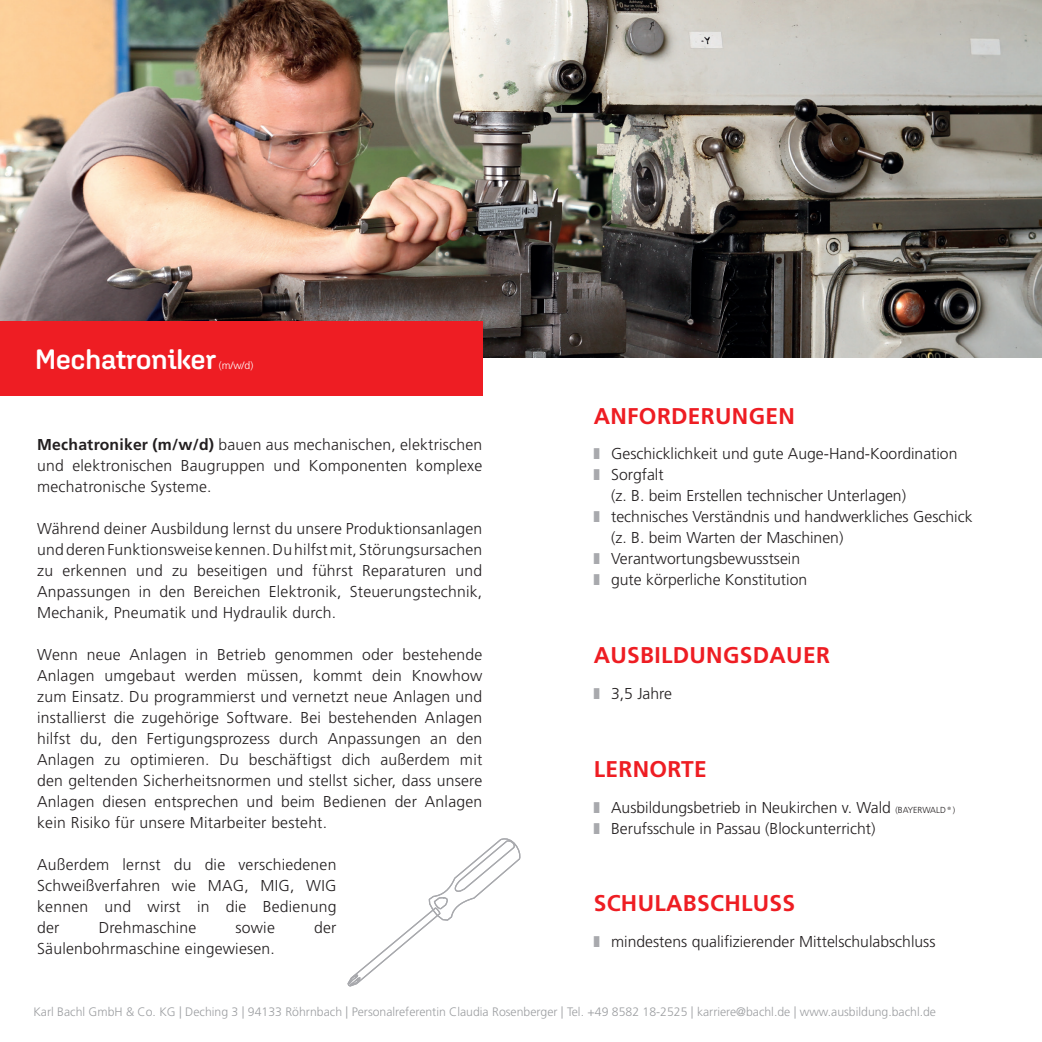
<style>
.page{position:relative;width:1042px;height:1042px;background:#fff}
.page>*{position:absolute;margin:0;border:0;box-sizing:border-box;transform-origin:0 0}
.t1{font:600 28px "Aglet Sans";letter-spacing:-.02em;color:#fff}
.t2{font:700 22.75px "Frutiger CE";letter-spacing:.015em;color:#ee1d23}
.t3{font:300 15.75px/21px "Frutiger CE";color:#231f20;text-align:justify}
.t4{font:300 12.25px "Frutiger CE";color:#9d9fa2}
.t5{font:300 10.5px "Frutiger CE";color:#fff}
.s1{font-weight:700}
.s2{font-size:8.75px}
</style>
<div class="page">
<svg style="left:347px;top:838px;width:174px;height:149px"></svg>
<img style="left:0;top:0;width:1042px;height:357px">
<div style="left:0;top:321px;width:482px;height:74px;background:#ee1d23"></div>
<h1 class="t1" style="left:35px;top:342px;width:183px">Mechatroniker</h1>
<p class="t5" style="left:219px;top:359px;width:36px">(m/w/d)</p>
<p class="t3" style="left:37px;top:434px;width:446px"><span class="s1">Mechatroniker (m/w/d)</span> bauen aus mechanischen, elektrischen und elektronischen Baugruppen und Komponenten komplexe mechatronische Systeme.</p>
<p class="t3" style="left:37px;top:518px;width:447px">Während deiner Ausbildung lernst du unsere Produktionsanlagen und deren Funktionsweise kennen. Du hilfst mit, Störungsursachen zu erkennen und zu beseitigen und führst Reparaturen und Anpassungen in den Bereichen Elektronik, Steuerungstechnik, Mechanik, Pneumatik und Hydraulik durch.</p>
<p class="t3" style="left:37px;top:644px;width:447px">Wenn neue Anlagen in Betrieb genommen oder bestehende Anlagen umgebaut werden müssen, kommt dein Knowhow zum Einsatz. Du programmierst und vernetzt neue Anlagen und installierst die zugehörige Software. Bei bestehenden Anlagen hilfst du, den Fertigungsprozess durch Anpassungen an den Anlagen zu optimieren. Du beschäftigst dich außerdem mit den geltenden Sicherheitsnormen und stellst sicher, dass unsere Anlagen diesen entsprechen und beim Bedienen der Anlagen kein Risiko für unsere Mitarbeiter besteht.</p>
<p class="t3" style="left:37px;top:854px;width:301px">Außerdem lernst du die verschiedenen Schweißverfahren wie MAG, MIG, WIG kennen und wirst in die Bedienung der</p>
<p class="t3" style="left:99px;top:917px;width:99px">Drehmaschine</p>
<p class="t3" style="left:235px;top:917px;width:41px">sowie</p>
<p class="t3" style="left:314px;top:917px;width:24px">der</p>
<p class="t3" style="left:37px;top:938px;width:239px">Säulenbohrmaschine eingewiesen.</p>
<h2 class="t2" style="left:594px;top:402px;width:202px">ANFORDERUNGEN</h2>
<p class="t3" style="left:611px;top:443px;width:363px;text-align:left">Geschicklichkeit und gute Auge-Hand-Koordination Sorgfalt<br>(z. B. beim Erstellen technischer Unterlagen) technisches Verständnis und handwerkliches Geschick (z. B. beim Warten der Maschinen)<br>Verantwortungsbewusstsein<br>gute körperliche Konstitution</p>
<h2 class="t2" style="left:594px;top:641px;width:238px">AUSBILDUNGSDAUER</h2>
<p class="t3" style="left:611px;top:682px;width:62px">3,5 Jahre</p>
<h2 class="t2" style="left:594px;top:755px;width:115px">LERNORTE</h2>
<p class="t3" style="left:611px;top:796px;width:346px">Ausbildungsbetrieb in Neukirchen v. Wald <span class="s2">(BAYERWALD®)<br></span>Berufsschule in Passau (Blockunterricht)</p>
<h2 class="t2" style="left:594px;top:889px;width:203px">SCHULABSCHLUSS</h2>
<p class="t3" style="left:611px;top:930px;width:326px">mindestens qualifizierender Mittelschulabschluss</p>
<p class="t4" style="left:33px;top:1005px;width:904px">Karl Bachl GmbH &amp; Co. KG | Deching 3 | 94133 Röhrnbach | Personalreferentin Claudia Rosenberger | Tel. +49 8582 18-2525 | karriere@bachl.de | www.ausbildung.bachl.de</p>
</div>
